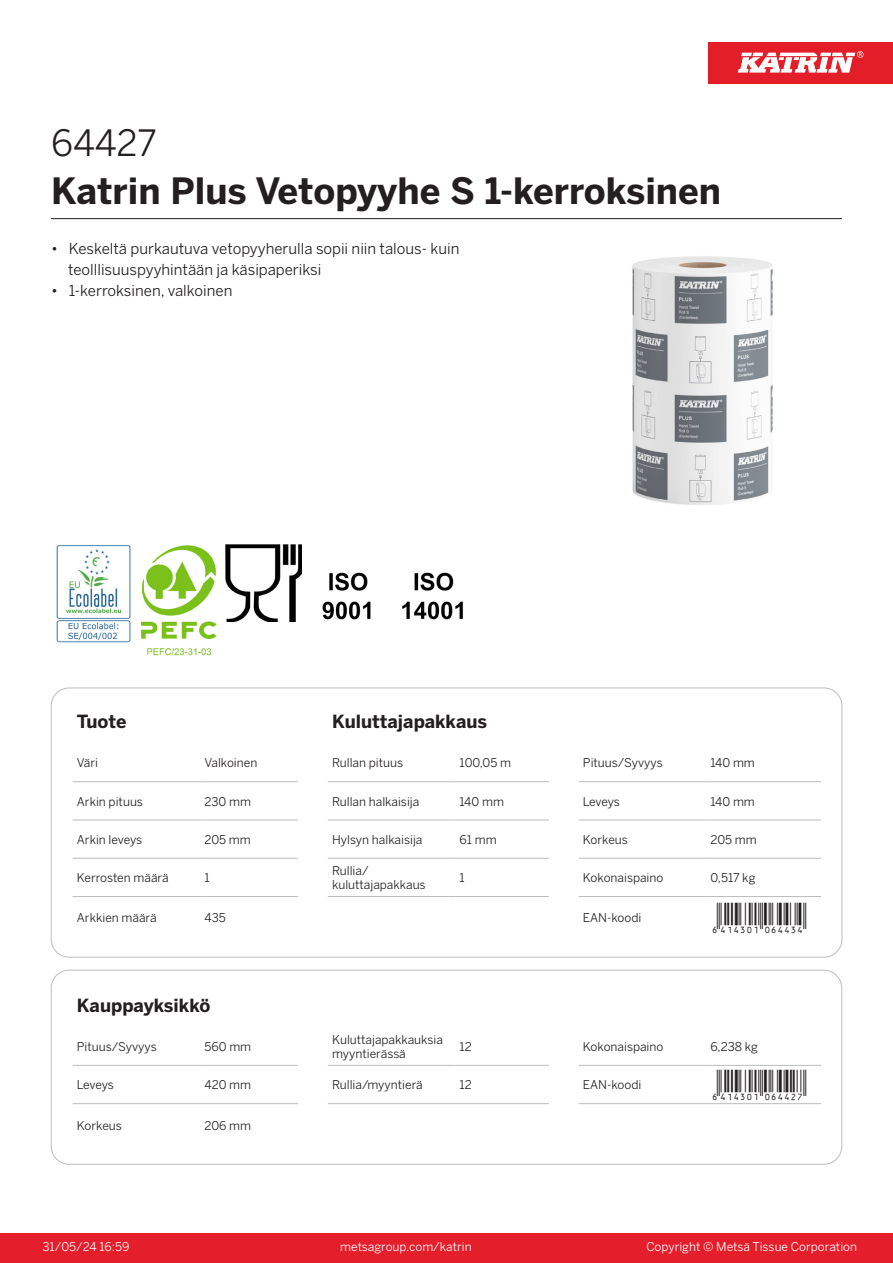
<style>
.page{position:relative;width:893px;height:1263px;background:#fff}
.page>*{position:absolute;margin:0;border:0;box-sizing:border-box;transform-origin:0 0}
.Product_Name{font:700 36px "Benton Sans";color:#231f20}
.External_material_co{font:36px "Benton Sans";color:#231f20}
.T_EAN{font:30px "Viisas EAN Matala";color:#231f20}
.T_TableHeader{font:700 18px "Benton Sans";color:#231f20}
.MarketingBullets{font:15px/21px "Benton Sans";color:#231f20}
.T_TableBody{font:12px/14.4px "Benton Sans";color:#231f20}
.t1{font:12px "Benton Sans";color:#fff}
</style>
<div class="page">
<div style="left:0;top:1233px;width:893px;height:30px;background:#e41e2b"></div>
<div style="left:708px;top:43px;width:185px;height:41px;background:#e31e28"></div>
<svg style="left:738px;top:51px;width:126px;height:22px"></svg>
<hr style="left:73px;top:781px;width:127px;height:1px;background:#bcbdc0">
<hr style="left:200px;top:781px;width:98px;height:1px;background:#bcbdc0">
<hr style="left:328px;top:781px;width:127px;height:1px;background:#bcbdc0">
<hr style="left:455px;top:781px;width:94px;height:1px;background:#bcbdc0">
<hr style="left:579px;top:781px;width:127px;height:1px;background:#bcbdc0">
<hr style="left:706px;top:781px;width:115px;height:1px;background:#bcbdc0">
<hr style="left:73px;top:820px;width:127px;height:1px;background:#bcbdc0">
<hr style="left:200px;top:820px;width:98px;height:1px;background:#bcbdc0">
<hr style="left:328px;top:820px;width:127px;height:1px;background:#bcbdc0">
<hr style="left:455px;top:820px;width:94px;height:1px;background:#bcbdc0">
<hr style="left:579px;top:820px;width:127px;height:1px;background:#bcbdc0">
<hr style="left:706px;top:820px;width:115px;height:1px;background:#bcbdc0">
<hr style="left:73px;top:858px;width:127px;height:1px;background:#bcbdc0">
<hr style="left:200px;top:858px;width:98px;height:1px;background:#bcbdc0">
<hr style="left:328px;top:858px;width:127px;height:1px;background:#bcbdc0">
<hr style="left:455px;top:858px;width:94px;height:1px;background:#bcbdc0">
<hr style="left:579px;top:858px;width:127px;height:1px;background:#bcbdc0">
<hr style="left:706px;top:858px;width:115px;height:1px;background:#bcbdc0">
<hr style="left:73px;top:896px;width:127px;height:1px;background:#bcbdc0">
<hr style="left:200px;top:896px;width:98px;height:1px;background:#bcbdc0">
<hr style="left:328px;top:896px;width:127px;height:1px;background:#bcbdc0">
<hr style="left:455px;top:896px;width:94px;height:1px;background:#bcbdc0">
<hr style="left:579px;top:896px;width:127px;height:1px;background:#bcbdc0">
<hr style="left:706px;top:896px;width:115px;height:1px;background:#bcbdc0">
<hr style="left:73px;top:1065px;width:127px;height:1px;background:#bcbdc0">
<hr style="left:200px;top:1065px;width:98px;height:1px;background:#bcbdc0">
<hr style="left:328px;top:1065px;width:127px;height:1px;background:#bcbdc0">
<hr style="left:455px;top:1065px;width:94px;height:1px;background:#bcbdc0">
<hr style="left:579px;top:1065px;width:127px;height:1px;background:#bcbdc0">
<hr style="left:706px;top:1065px;width:115px;height:1px;background:#bcbdc0">
<hr style="left:73px;top:1103px;width:127px;height:1px;background:#bcbdc0">
<hr style="left:200px;top:1103px;width:98px;height:1px;background:#bcbdc0">
<hr style="left:328px;top:1103px;width:127px;height:1px;background:#bcbdc0">
<hr style="left:455px;top:1103px;width:94px;height:1px;background:#bcbdc0">
<hr style="left:579px;top:1103px;width:127px;height:1px;background:#bcbdc0">
<hr style="left:706px;top:1103px;width:115px;height:1px;background:#bcbdc0">
<div style="left:51px;top:970px;width:791px;height:194px;border:1px solid #bcbdc0;border-radius:18px"></div>
<img style="left:632px;top:256px;width:141px;height:249px">
<img style="left:56px;top:545px;width:75px;height:98px">
<img style="left:141px;top:545px;width:76px;height:110px">
<img style="left:225px;top:544px;width:77px;height:77px">
<img style="left:322px;top:572px;width:49px;height:48px">
<img style="left:402px;top:572px;width:61px;height:48px">
<hr style="left:51px;top:218px;width:791px;height:1px;background:#231f20">
<p class="External_material_co" style="left:51px;top:121px;width:107px">64427</p>
<p class="Product_Name" style="left:51px;top:168px;width:672px">Katrin Plus Vetopyyhe S 1-kerroksinen</p>
<p class="MarketingBullets" style="left:68px;top:238px;width:393px;text-indent:-17px">• Keskeltä purkautuva vetopyyherulla sopii niin talous- kuin teolllisuuspyyhintään ja käsipaperiksi</p>
<p class="MarketingBullets" style="left:51px;top:280px;width:183px">• 1-kerroksinen, valkoinen</p>
<p class="T_TableHeader" style="left:77px;top:710px;width:51px">Tuote</p>
<p class="T_TableHeader" style="left:332px;top:710px;width:157px">Kuluttajapakkaus</p>
<p class="T_TableBody" style="left:77px;top:756px;width:23px">Väri</p>
<p class="T_TableBody" style="left:204px;top:756px;width:54px">Valkoinen</p>
<p class="T_TableBody" style="left:332px;top:756px;width:73px">Rullan pituus</p>
<p class="T_TableBody" style="left:460px;top:756px;width:53px">100,05 m</p>
<p class="T_TableBody" style="left:583px;top:756px;width:81px">Pituus/Syvyys</p>
<p class="T_TableBody" style="left:710px;top:756px;width:46px">140 mm</p>
<p class="T_TableBody" style="left:77px;top:794px;width:68px">Arkin pituus</p>
<p class="T_TableBody" style="left:204px;top:794px;width:48px">230 mm</p>
<p class="T_TableBody" style="left:332px;top:794px;width:89px">Rullan halkaisija</p>
<p class="T_TableBody" style="left:460px;top:794px;width:46px">140 mm</p>
<p class="T_TableBody" style="left:583px;top:794px;width:39px">Leveys</p>
<p class="T_TableBody" style="left:710px;top:794px;width:46px">140 mm</p>
<p class="T_TableBody" style="left:77px;top:832px;width:67px">Arkin leveys</p>
<p class="T_TableBody" style="left:204px;top:832px;width:48px">205 mm</p>
<p class="T_TableBody" style="left:332px;top:832px;width:92px">Hylsyn halkaisija</p>
<p class="T_TableBody" style="left:460px;top:832px;width:39px">61 mm</p>
<p class="T_TableBody" style="left:583px;top:832px;width:47px">Korkeus</p>
<p class="T_TableBody" style="left:710px;top:832px;width:48px">205 mm</p>
<p class="T_TableBody" style="left:77px;top:870px;width:93px">Kerrosten määrä</p>
<p class="T_TableBody" style="left:204px;top:870px;width:7px">1</p>
<p class="T_TableBody" style="left:332px;top:863px;width:38px">Rullia/</p>
<p class="T_TableBody" style="left:332px;top:878px;width:95px">kuluttajapakkaus</p>
<p class="T_TableBody" style="left:460px;top:870px;width:7px">1</p>
<p class="T_TableBody" style="left:583px;top:870px;width:82px">Kokonaispaino</p>
<p class="T_TableBody" style="left:710px;top:870px;width:46px">0,517 kg</p>
<p class="T_TableBody" style="left:77px;top:911px;width:81px">Arkkien määrä</p>
<p class="T_TableBody" style="left:204px;top:911px;width:23px">435</p>
<p class="T_TableBody" style="left:583px;top:911px;width:60px">EAN-koodi</p>
<p class="T_EAN" style="left:710px;top:902px;width:97px">*6414301064434*</p>
<p class="T_TableHeader" style="left:77px;top:994px;width:135px">Kauppayksikkö</p>
<p class="T_TableBody" style="left:77px;top:1039px;width:81px">Pituus/Syvyys</p>
<p class="T_TableBody" style="left:204px;top:1039px;width:48px">560 mm</p>
<p class="T_TableBody" style="left:332px;top:1032px;width:112px">Kuluttajapakkauksia myyntierässä</p>
<p class="T_TableBody" style="left:460px;top:1039px;width:14px">12</p>
<p class="T_TableBody" style="left:583px;top:1039px;width:82px">Kokonaispaino</p>
<p class="T_TableBody" style="left:710px;top:1039px;width:49px">6,238 kg</p>
<p class="T_TableBody" style="left:77px;top:1078px;width:39px">Leveys</p>
<p class="T_TableBody" style="left:204px;top:1078px;width:48px">420 mm</p>
<p class="T_TableBody" style="left:332px;top:1078px;width:92px">Rullia/myyntierä</p>
<p class="T_TableBody" style="left:460px;top:1078px;width:14px">12</p>
<p class="T_TableBody" style="left:583px;top:1078px;width:60px">EAN-koodi</p>
<p class="T_EAN" style="left:710px;top:1069px;width:97px">*6414301064427*</p>
<p class="T_TableBody" style="left:77px;top:1118px;width:47px">Korkeus</p>
<p class="T_TableBody" style="left:204px;top:1118px;width:48px">206 mm</p>
<p class="t1" style="left:43px;top:1239px;width:88px">31/05/24 16:59</p>
<p class="t1" style="left:340px;top:1239px;width:133px">metsagroup.com/katrin</p>
<p class="t1" style="left:646px;top:1239px;width:212px">Copyright © Metsä Tissue Corporation</p>
</div>
